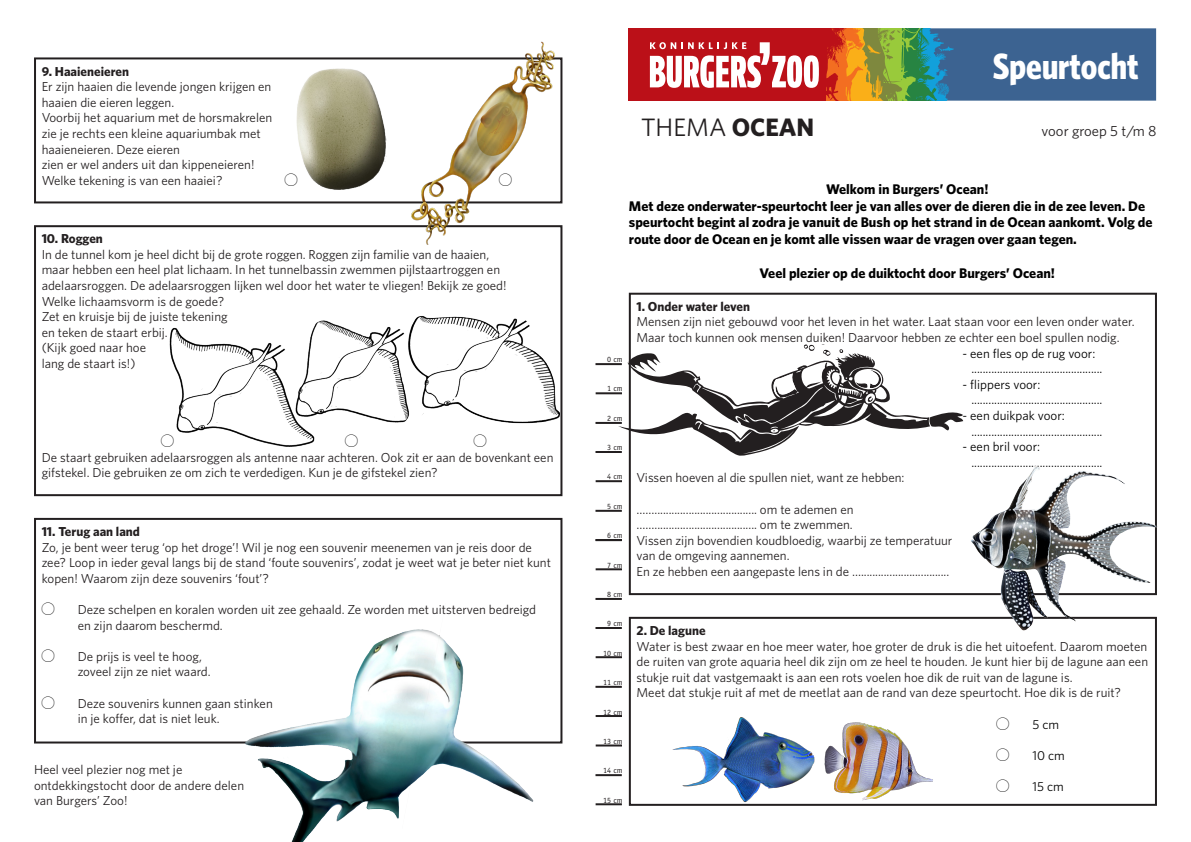
<style>
.page{position:relative;width:1191px;height:842px;background:#fff}
.page>*{position:absolute;margin:0;border:0;box-sizing:border-box;transform-origin:0 0}
.t1{font:700 36.7px "Whitney Condensed";color:#fff}
.t2{font:25.2px "Whitney";color:#231f20}
.t3{font:14.7px "Whitney";color:#231f20}
.t4{font:700 14px/16.8px "Whitney";color:#000}
.t5{font:13px/15.6px "Whitney";color:#231f20}
.t6{font:13px "Whitney";color:#000}
.route-beschrijving{font:700 13px "Whitney";color:#231f20}
.t7{font:8px "Officina Sans";color:#231f20}
.s1{color:#000}
.s2{font-weight:700}
</style>
<div class="page">
<div style="left:629px;top:617px;width:528px;height:189px;border:2px solid #231f20"></div>
<div style="left:629px;top:293px;width:528px;height:302px;border:2px solid #231f20"></div>
<svg style="left:618px;top:344px;width:345px;height:112px"></svg>
<img style="left:964px;top:462px;width:194px;height:174px">
<hr style="left:595px;top:363px;width:27px;height:2px;background:#231f20">
<hr style="left:595px;top:392px;width:27px;height:2px;background:#231f20">
<hr style="left:595px;top:422px;width:27px;height:2px;background:#231f20">
<hr style="left:595px;top:451px;width:27px;height:2px;background:#231f20">
<hr style="left:595px;top:480px;width:27px;height:2px;background:#231f20">
<hr style="left:595px;top:510px;width:27px;height:2px;background:#231f20">
<hr style="left:595px;top:539px;width:27px;height:2px;background:#231f20">
<hr style="left:595px;top:568px;width:27px;height:2px;background:#231f20">
<hr style="left:595px;top:598px;width:27px;height:2px;background:#231f20">
<hr style="left:595px;top:627px;width:27px;height:2px;background:#231f20">
<hr style="left:595px;top:656px;width:27px;height:2px;background:#231f20">
<hr style="left:595px;top:686px;width:27px;height:2px;background:#231f20">
<hr style="left:595px;top:715px;width:27px;height:2px;background:#231f20">
<hr style="left:595px;top:774px;width:27px;height:2px;background:#231f20">
<hr style="left:595px;top:803px;width:27px;height:2px;background:#231f20">
<hr style="left:595px;top:744px;width:27px;height:2px;background:#231f20">
<img style="left:667px;top:717px;width:148px;height:89px">
<img style="left:815px;top:722px;width:147px;height:84px">
<div style="left:636px;top:28px;width:520px;height:73px;background:#3c6391"></div>
<svg style="left:629px;top:28px;width:325px;height:73px;background:#b16652"></svg>
<div style="left:34px;top:57px;width:528px;height:146px;border:2px solid #231f20"></div>
<div style="left:34px;top:225px;width:528px;height:271px;border:2px solid #231f20"></div>
<img style="left:278px;top:57px;width:119px;height:144px">
<img style="left:397px;top:41px;width:166px;height:242px">
<div style="left:34px;top:518px;width:528px;height:225px;border:2px solid #231f20"></div>
<img style="left:169px;top:316px;width:390px;height:131px">
<img style="left:230px;top:629px;width:322px;height:213px">
<svg style="left:285px;top:173px;width:17px;height:13px"></svg>
<svg style="left:499px;top:173px;width:13px;height:13px"></svg>
<svg style="left:169px;top:434px;width:5px;height:13px"></svg>
<svg style="left:345px;top:434px;width:24px;height:13px"></svg>
<svg style="left:474px;top:434px;width:12px;height:13px"></svg>
<p class="route-beschrijving" style="left:42px;top:62px;width:89px">9. Haaieneieren</p>
<p class="t5" style="left:42px;top:78px;width:231px">Er zijn haaien die levende jongen krijgen en</p>
<p class="t5" style="left:42px;top:94px;width:134px">haaien die eieren leggen.</p>
<p class="t5" style="left:42px;top:110px;width:232px">Voorbij het aquarium met de horsmakrelen</p>
<p class="t5" style="left:42px;top:125px;width:220px">zie je rechts een kleine aquariumbak met</p>
<p class="t5" style="left:42px;top:141px;width:140px">haaieneieren. Deze eieren</p>
<p class="t5" style="left:42px;top:156px;width:214px">zien er wel anders uit dan kippeneieren!</p>
<p class="t5" style="left:42px;top:172px;width:182px">Welke tekening is van een haaiei?</p>
<p class="route-beschrijving" style="left:42px;top:230px;width:63px">10. Roggen</p>
<p class="t5" style="left:42px;top:246px;width:466px">In de tunnel kom je heel dicht bij de grote roggen. Roggen zijn familie van de haaien, maar hebben een heel plat lichaam. In het tunnelbassin zwemmen pijlstaartroggen en adelaarsroggen. De adelaarsroggen lijken wel door het water te vliegen! Bekijk ze goed!</p>
<p class="t5" style="left:42px;top:293px;width:184px">Welke lichaamsvorm is de goede?</p>
<p class="t5" style="left:42px;top:309px;width:187px">Zet en kruisje bij de juiste tekening</p>
<p class="t5" style="left:42px;top:324px;width:128px">en teken de staart erbij.</p>
<p class="t5" style="left:42px;top:340px;width:106px">(Kijk goed naar hoe</p>
<p class="t5" style="left:42px;top:355px;width:95px">lang de staart is!)</p>
<p class="t5" style="left:42px;top:449px;width:513px">De staart gebruiken adelaarsroggen als antenne naar achteren. Ook zit er aan de bovenkant een gifstekel. Die gebruiken ze om zich te verdedigen. Kun je de gifstekel zien?</p>
<p class="route-beschrijving" style="left:42px;top:523px;width:100px">11. Terug aan land</p>
<p class="t5" style="left:42px;top:539px;width:511px">Zo, je bent weer terug ‘op het droge’! Wil je nog een souvenir meenemen van je reis door de zee? Loop in ieder geval langs bij de stand ‘foute souvenirs’, zodat je weet wat je beter niet kunt kopen! Waarom zijn deze souvenirs ‘fout’?</p>
<p class="t5" style="left:42px;top:601px;width:496px"><span class="s1">□</span> Deze schelpen en koralen worden uit zee gehaald. Ze worden met uitsterven bedreigd</p>
<p class="t5" style="left:78px;top:617px;width:147px">en zijn daarom beschermd.</p>
<p class="t5" style="left:42px;top:648px;width:162px"><span class="s1">□</span> De prijs is veel te hoog,</p>
<p class="t5" style="left:78px;top:664px;width:134px">zoveel zijn ze niet waard.</p>
<p class="t5" style="left:42px;top:695px;width:233px"><span class="s1">□</span> Deze souvenirs kunnen gaan stinken</p>
<p class="t5" style="left:78px;top:710px;width:143px">in je koffer, dat is niet leuk.</p>
<p class="t5" style="left:34px;top:761px;width:150px">Heel veel plezier nog met je</p>
<p class="t5" style="left:34px;top:777px;width:212px">ontdekkingstocht door de andere delen van Burgers’ Zoo!</p>
<p class="t1" style="left:993px;top:43px;width:147px">Speurtocht</p>
<p class="t2" style="left:641px;top:110px;width:175px">THEMA <span class="s2">OCEAN</span></p>
<p class="t3" style="left:1041px;top:121px;width:117px">voor groep 5 t/m 8</p>
<p class="t4" style="left:826px;top:180px;width:164px">Welkom in Burgers’ Ocean!</p>
<p class="t4" style="left:629px;top:197px;width:525px">Met deze onderwater-speurtocht leer je van alles over de dieren die in de zee leven. De speurtocht begint al zodra je vanuit de Bush op het strand in de Ocean aankomt. Volg de route door de Ocean en je komt alle vissen waar de vragen over gaan tegen.</p>
<p class="t4" style="left:759px;top:264px;width:297px">Veel plezier op de duiktocht door Burgers’ Ocean!</p>
<p class="t7" style="left:607px;top:354px;width:17px">0 cm</p>
<p class="t7" style="left:607px;top:384px;width:17px">1 cm</p>
<p class="t7" style="left:607px;top:413px;width:17px">2 cm</p>
<p class="t7" style="left:607px;top:443px;width:17px">3 cm</p>
<p class="t7" style="left:607px;top:472px;width:17px">4 cm</p>
<p class="t7" style="left:607px;top:501px;width:17px">5 cm</p>
<p class="t7" style="left:607px;top:531px;width:17px">6 cm</p>
<p class="t7" style="left:607px;top:560px;width:17px">7 cm</p>
<p class="t7" style="left:607px;top:590px;width:17px">8 cm</p>
<p class="t7" style="left:607px;top:619px;width:17px">9 cm</p>
<p class="t7" style="left:603px;top:648px;width:21px">10 cm</p>
<p class="t7" style="left:603px;top:678px;width:21px">11 cm</p>
<p class="t7" style="left:603px;top:707px;width:21px">12 cm</p>
<p class="t7" style="left:603px;top:737px;width:21px">13 cm</p>
<p class="t7" style="left:603px;top:766px;width:21px">14 cm</p>
<p class="t7" style="left:603px;top:795px;width:21px">15 cm</p>
<p class="route-beschrijving" style="left:636px;top:297px;width:115px">1. Onder water leven</p>
<p class="t5" style="left:636px;top:314px;width:499px">Mensen zijn niet gebouwd voor het leven in het water. Laat staan voor een leven onder water.<br>Maar toch kunnen ook mensen duiken! Daarvoor hebben ze echter een boel spullen nodig.</p>
<p class="t6" style="left:962px;top:344px;width:134px">- een fles op de rug voor:</p>
<p class="t6" style="left:971px;top:360px;width:132px">..............................................</p>
<p class="t6" style="left:962px;top:376px;width:79px">- flippers voor:</p>
<p class="t6" style="left:971px;top:391px;width:132px">..............................................</p>
<p class="t6" style="left:962px;top:407px;width:104px">- een duikpak voor:</p>
<p class="t6" style="left:971px;top:422px;width:132px">..............................................</p>
<p class="t6" style="left:962px;top:438px;width:79px">- een bril voor:</p>
<p class="t6" style="left:971px;top:454px;width:132px">..............................................</p>
<p class="t5" style="left:636px;top:470px;width:270px">Vissen hoeven al die spullen niet, want ze hebben:</p>
<p class="t5" style="left:636px;top:501px;width:218px">…….................................... om te ademen en</p>
<p class="t5" style="left:636px;top:516px;width:218px">…….................................... om te zwemmen.</p>
<p class="t5" style="left:636px;top:532px;width:317px">Vissen zijn bovendien koudbloedig, waarbij ze temperatuur</p>
<p class="t5" style="left:636px;top:548px;width:155px">van de omgeving aannemen.</p>
<p class="t5" style="left:636px;top:563px;width:314px">En ze hebben een aangepaste lens in de …...............................</p>
<p class="route-beschrijving" style="left:636px;top:622px;width:71px">2. De lagune</p>
<p class="t5" style="left:636px;top:638px;width:513px;text-align:justify">Water is best zwaar en hoe meer water, hoe groter de druk is die het uitoefent. Daarom moeten de ruiten van grote aquaria heel dik zijn om ze heel te houden. Je kunt hier bij de lagune aan een stukje ruit dat vastgemaakt is aan een rots voelen hoe dik de ruit van de lagune is.</p>
<p class="t5" style="left:636px;top:685px;width:486px">Meet dat stukje ruit af met de meetlat aan de rand van deze speurtocht. Hoe dik is de ruit?</p>
<p class="t6" style="left:996px;top:715px;width:64px">□ 5 cm</p>
<p class="t6" style="left:996px;top:746px;width:70px">□ 10 cm</p>
<p class="t6" style="left:996px;top:778px;width:69px">□ 15 cm</p>
</div>
